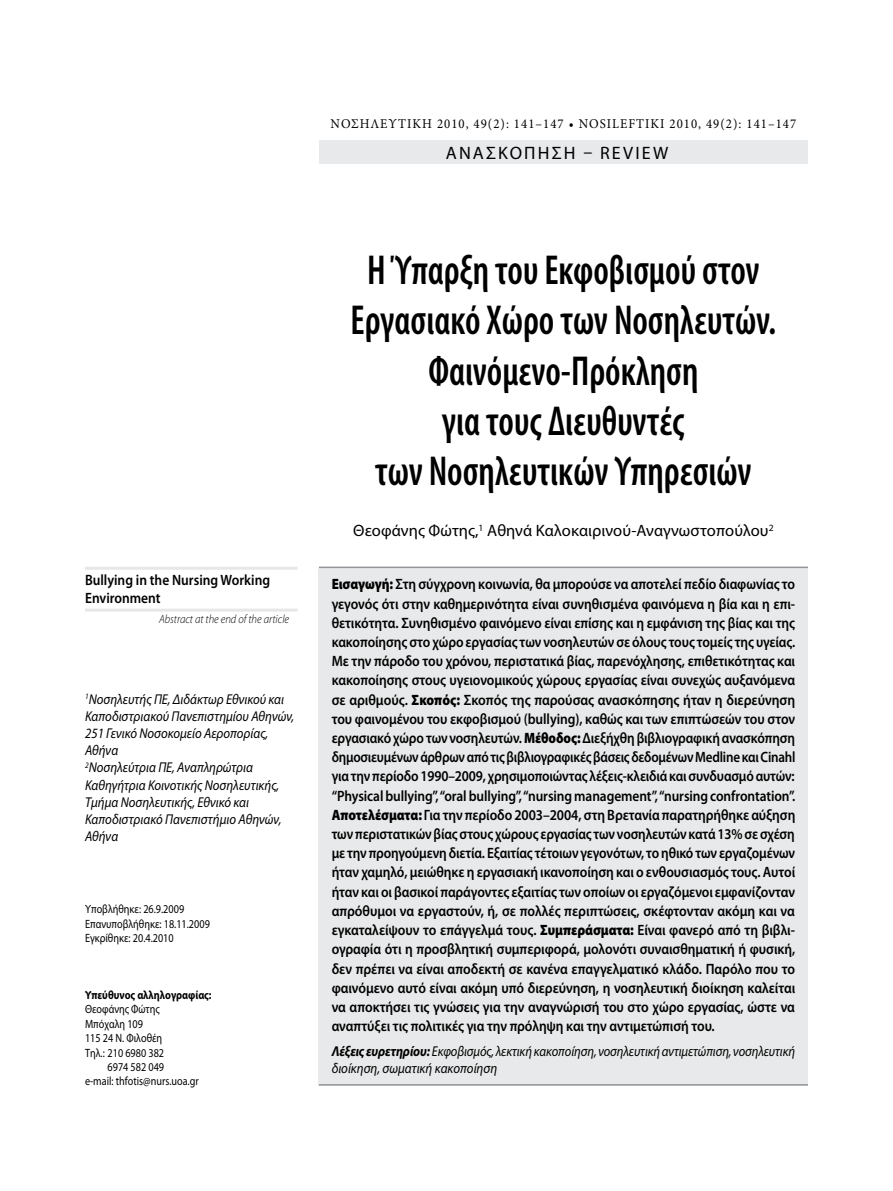
<style>
.page{position:relative;width:893px;height:1191px;background:#fff}
.page>*{position:absolute;margin:0;border:0;box-sizing:border-box;transform-origin:0 0}
.t1{font:600 condensed 42px/50.4px "Myriad Pro";color:#000;text-align:center;scale:.9 1}
.t2{font:18px "Myriad Pro";letter-spacing:.12em;color:#000}
.t3{font:16.5px "Myriad Pro";letter-spacing:.005em;color:#000}
.t4{font:600 15px/19.2px "Myriad Pro";letter-spacing:-.005em;color:#000;scale:.9 1}
.t5{font:italic 14.25px/17.1px "Myriad Pro";color:#000;scale:.9 1}
.t6{font:italic 14.25px/16.8px "Myriad Pro";color:#000;scale:.88 1}
.t7{font:13.5px "Minion Pro";letter-spacing:.08em;color:#000;scale:.95 1}
.t8{font:12px/14.4px "Myriad Pro";color:#000;scale:.85 1}
.t9{font:italic 300 12px "Myriad Pro";color:#000;scale:.9 1}
.t10{font:700 12px "Myriad Pro";color:#000;scale:.85 1}
.s1{font-weight:900}
.s2{font-weight:700}
</style>
<div class="page">
<hr style="left:85px;top:567px;width:213px;height:3px;background:#e6e7e8">
<hr style="left:85px;top:608px;width:213px;height:3px;background:#e6e7e8">
<div style="left:319px;top:568px;width:489px;height:517px;background:#e8e9ea"></div>
<hr style="left:319px;top:566px;width:489px;height:2px;background:#939598">
<hr style="left:319px;top:1084px;width:489px;height:1px;background:#939598">
<div style="left:319px;top:141px;width:488px;height:23px;background:#e8e9ea"></div>
<p class="t7" style="left:331px;top:114px;width:492px">ΝΟΣΗΛΕΥΤΙΚΗ 2010, 49(2): 141–147 • NOSILEFTIKI 2010, 49(2): 141–147</p>
<p class="t2" style="left:446px;top:142px;width:14px">ανασκ</p>
<p class="t2" style="left:510px;top:142px;width:28px">Οπηση</p>
<p class="t2" style="left:583px;top:142px;width:86px">– REVIEW</p>
<p class="t4" style="left:85px;top:570px;width:207px;line-height:18px">Bullying in the Nursing Working<br>Environment</p>
<p class="t9" style="left:159px;top:612px;width:146px">Abstract at the end of the article</p>
<p class="t5" style="left:85px;top:690px;width:234px"><sup>1</sup>Νοσηλευτής ΠΕ, Διδάκτωρ Εθνικού και<br>Καποδιστριακού Πανεπιστημίου Αθηνών,<br>251 Γενικό Νοσοκομείο Αεροπορίας,<br>Αθήνα<br><sup>2</sup>Νοσηλεύτρια ΠΕ, Αναπληρώτρια<br>Καθηγήτρια Κοινοτικής Νοσηλευτικής,<br>Τμήμα Νοσηλευτικής, Εθνικό και<br>Καποδιστριακό Πανεπιστήμιο Αθηνών,<br>Αθήνα</p>
<p class="t8" style="left:85px;top:902px;width:148px">Υποβλήθηκε: 26.9.2009<br>Επανυποβλήθηκε: 18.11.2009<br>Εγκρίθηκε: 20.4.2010</p>
<p class="t10" style="left:85px;top:987px;width:150px">Υπεύθυνος αλληλογραφίας:</p>
<p class="t8" style="left:85px;top:1002px;width:89px">Θεοφάνης Φώτης</p>
<p class="t8" style="left:85px;top:1016px;width:70px">Μπόχαλη 109</p>
<p class="t8" style="left:85px;top:1030px;width:92px">115 24 Ν. Φιλοθέη</p>
<p class="t8" style="left:85px;top:1045px;width:95px">Τηλ.: 210 6980 382</p>
<p class="t8" style="left:108px;top:1059px;width:68px">6974 582 049</p>
<p class="t8" style="left:85px;top:1074px;width:135px">e-mail: thfotis@nurs.uoa.gr</p>
<h1 class="t1" style="left:351px;top:244px;width:474px">Η Ύπαρξη του Εκφοβισμού στον<br>Εργασιακό Χώρο των Νοσηλευτών.<br>Φαινόμενο-Πρόκληση<br>για τους Διευθυντές<br>των Νοσηλευτικών Υπηρεσιών</h1>
<p class="t3" style="left:353px;top:520px;width:422px">Θεοφάνης Φώτης,<sup>1</sup> Αθηνά Καλοκαιρινού-Αναγνωστοπούλου<sup>2</sup></p>
<p class="t4" style="left:332px;top:574px;width:517px;text-align:justify"><span class="s1">Εισαγωγή:</span> Στη σύγχρονη κοινωνία, θα μπορούσε να αποτελεί πεδίο διαφωνίας το γεγονός ότι στην καθημερινότητα είναι συνηθισμένα φαινόμενα η βία και η επι&shy;θετικότητα. Συνηθισμένο φαινόμενο είναι επίσης και η εμφάνιση της βίας και της κακοποίησης στο χώρο εργασίας των νοσηλευτών σε όλους τους τομείς της υγείας.<br>Με την πάροδο του χρόνου, περιστατικά βίας, παρενόχλησης, επιθετικότητας και κακοποίησης στους υγειονομικούς χώρους εργασίας είναι συνεχώς αυξανόμενα σε αριθμούς. <span class="s1">Σκοπός:</span> Σκοπός της παρούσας ανασκόπησης ήταν η διερεύνηση του φαινομένου του εκφοβισμού (bullying), καθώς και των επιπτώσεών του στον εργασιακό χώρο των νοσηλευτών. <span class="s1">Μέθοδος:</span> Διεξήχθη βιβλιογραφική ανασκόπηση δημοσιευμένων άρθρων από τις βιβλιογραφικές βάσεις δεδομένων Medline και Cinahl για την περίοδο 1990–2009, χρησιμοποιώντας λέξεις-κλειδιά και συνδυασμό αυτών: “Ρhysical bullying”, “oral bullying”, “nursing management”, “nursing confrontation”.<br><span class="s1">Αποτελέσματα:</span> Για την περίοδο 2003–2004, στη Βρετανία παρατηρήθηκε αύξηση των περιστατικών βίας στους χώρους εργασίας των νοσηλευτών κατά 13% σε σχέση με την προηγούμενη διετία. Εξαιτίας τέτοιων γεγονότων, το ηθικό των εργαζομένων ήταν χαμηλό, μειώθηκε η εργασιακή ικανοποίηση και ο ενθουσιασμός τους. Αυτοί ήταν και οι βασικοί παράγοντες εξαιτίας των οποίων οι εργαζόμενοι εμφανίζονταν απρόθυμοι να εργαστούν, ή, σε πολλές περιπτώσεις, σκέφτονταν ακόμη και να εγκαταλείψουν το επάγγελμά τους. <span class="s1">Συμπεράσματα:</span> Είναι φανερό από τη βιβλι&shy;ογραφία ότι η προσβλητική συμπεριφορά, μολονότι συναισθηματική ή φυσική, δεν πρέπει να είναι αποδεκτή σε κανένα επαγγελματικό κλάδο. Παρόλο που το φαινόμενο αυτό είναι ακόμη υπό διερεύνηση, η νοσηλευτική διοίκηση καλείται να αποκτήσει τις γνώσεις για την αναγνώρισή του στο χώρο εργασίας, ώστε να αναπτύξει τις πολιτικές για την πρόληψη και την αντιμετώπισή του.</p>
<p class="t6" style="left:332px;top:1043px;width:528px"><span class="s2">Λέξεις ευρετηρίου:</span> Εκφοβισμός, λεκτικήκακοποίηση, νοσηλευτικήαντιμετώπιση, νοσηλευτική διοίκηση, σωματική κακοποίηση</p>
</div>
